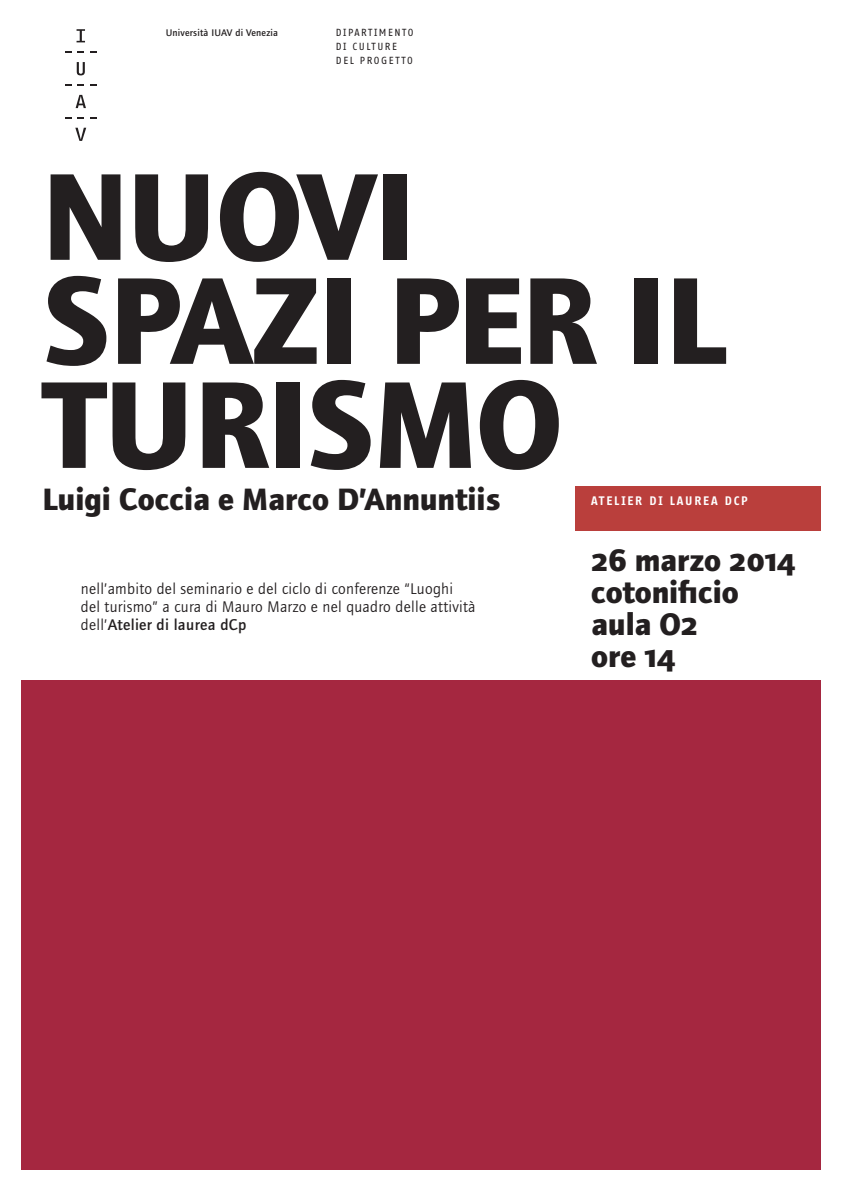
<style>
.page{position:relative;width:842px;height:1191px;background:#fff}
.page>*{position:absolute;margin:0;border:0;box-sizing:border-box;transform-origin:0 0}
.TITOLO{font:700 128px/104px "Foundry Journal";letter-spacing:-.01em;color:#231f20}
.SOTTOTITOLO___INFO{font:700 32px "Foundry Journal";color:#231f20}
.SOTTOTITOLO___INFO-2{font:700 32px "Foundry Journal SC";color:#231f20}
.TESTO_piccolo{font:16px/18px "Foundry Journal";letter-spacing:.02em;color:#231f20}
.t1{font:700 12px "Fago Office Sans";letter-spacing:.15em;color:#fff}
.INTESTAZIONE_maiusco{font:10px "Fago Office Sans";letter-spacing:.15em;color:#231f20}
.INTESTAZIONE_iuav{font:500 10px "Foundry Journal";letter-spacing:.02em;color:#231f20}
.s1{font-family:"Foundry Journal"}
.s2{font-family:"Foundry Journal SC"}
.s3{font-weight:500}
</style>
<div class="page">
<svg style="left:77px;top:29px;width:8px;height:13px"></svg>
<svg style="left:65px;top:51px;width:7px;height:2px"></svg>
<svg style="left:78px;top:51px;width:6px;height:2px"></svg>
<svg style="left:90px;top:51px;width:6px;height:2px"></svg>
<svg style="left:77px;top:62px;width:8px;height:13px"></svg>
<svg style="left:65px;top:84px;width:7px;height:2px"></svg>
<svg style="left:78px;top:84px;width:6px;height:2px"></svg>
<svg style="left:90px;top:84px;width:6px;height:2px"></svg>
<svg style="left:76px;top:95px;width:10px;height:13px"></svg>
<svg style="left:65px;top:117px;width:7px;height:2px"></svg>
<svg style="left:78px;top:117px;width:6px;height:2px"></svg>
<svg style="left:90px;top:117px;width:6px;height:2px"></svg>
<svg style="left:75px;top:128px;width:11px;height:13px"></svg>
<div style="left:575px;top:486px;width:246px;height:45px;background:#ba3f3c"></div>
<div style="left:21px;top:680px;width:800px;height:489px;background:#a52740"></div>
<p class="INTESTAZIONE_iuav" style="left:166px;top:27px;width:114px">Università IUAV di Venezia</p>
<p class="INTESTAZIONE_maiusco" style="left:336px;top:27px;width:79px">DIPARTIMENTO</p>
<p class="INTESTAZIONE_maiusco" style="left:336px;top:41px;width:56px">DI CULTURE</p>
<p class="INTESTAZIONE_maiusco" style="left:336px;top:55px;width:32px">DE L PRO</p>
<p class="INTESTAZIONE_maiusco" style="left:381px;top:55px;width:15px">GETTO</p>
<p class="TITOLO" style="left:43px;top:165px;width:685px">NUOVI<br>SPAZI PER IL<br>TURISMO</p>
<p class="SOTTOTITOLO___INFO" style="left:43px;top:481px;width:459px">Luigi Coccia e Marco D’Annuntiis</p>
<p class="SOTTOTITOLO___INFO-2" style="left:591px;top:541px;width:206px">26 <span class="s1">marzo</span> 2014</p>
<p class="SOTTOTITOLO___INFO" style="left:591px;top:573px;width:149px">cotonificio</p>
<p class="SOTTOTITOLO___INFO" style="left:591px;top:605px;width:108px">aula O<span class="s2">2</span></p>
<p class="SOTTOTITOLO___INFO" style="left:591px;top:637px;width:86px">ore <span class="s2">14</span></p>
<p class="t1" style="left:591px;top:494px;width:158px">ATELIER dI LAuREA dcp</p>
<p class="TESTO_piccolo" style="left:81px;top:580px;width:397px">nell’ambito del seminario e del ciclo di conferenze “Luoghi del turismo” a cura di Mauro Marzo e nel quadro delle attività dell’<span class="s3">Atelier di laurea dCp</span></p>
</div>
